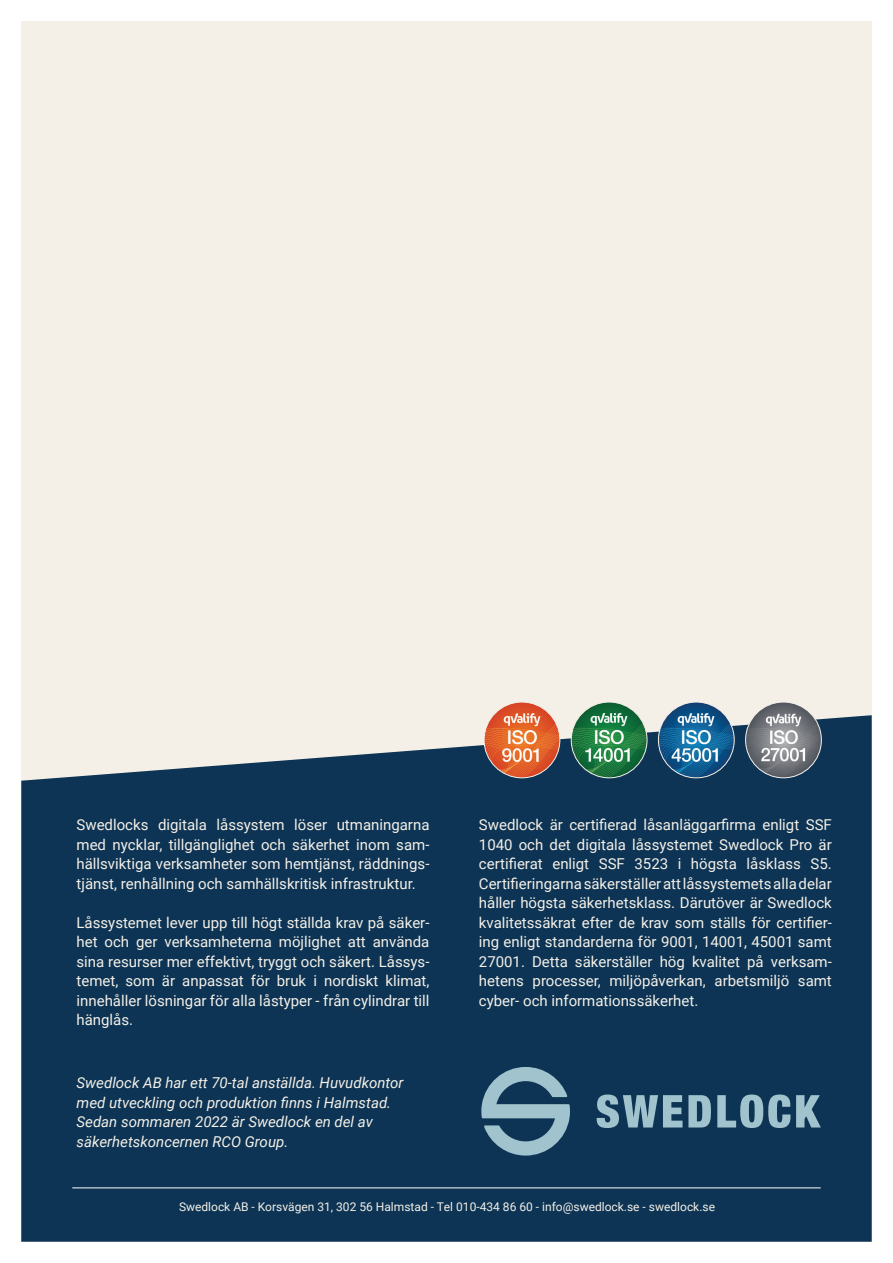
<style>
.page{position:relative;width:893px;height:1263px;background:#fff}
.page>*{position:absolute;margin:0;border:0;box-sizing:border-box;transform-origin:0 0}
.t1{font:15px/19.5px "Roboto";color:#f4f0e8;text-align:justify}
.t2{font:italic 15px/19.5px "Roboto";color:#f4f0e8}
.t3{font:12px "Roboto";color:#f4f0e8}
</style>
<div class="page">
<div style="left:21px;top:21px;width:851px;height:1221px;background:#f4f0e8"></div>
<div style="left:21px;top:715px;width:851px;height:527px;background:#0d3454"></div>
<img style="left:484px;top:702px;width:76px;height:76px;border-radius:38px">
<div style="left:484px;top:702px;width:76px;height:76px;border:1px solid #f4f0e8;border-radius:50%"></div>
<img style="left:571px;top:702px;width:76px;height:76px;border-radius:38px">
<div style="left:571px;top:702px;width:76px;height:76px;border:1px solid #f4f0e8;border-radius:50%"></div>
<img style="left:658px;top:702px;width:76px;height:76px;border-radius:38px">
<div style="left:658px;top:702px;width:77px;height:76px;border:1px solid #f4f0e8;border-radius:50%"></div>
<img style="left:746px;top:702px;width:75px;height:76px;border-radius:38px">
<div style="left:745px;top:702px;width:77px;height:76px;border:1px solid #f4f0e8;border-radius:50%"></div>
<svg style="left:481px;top:1067px;width:89px;height:88px"></svg>
<svg style="left:597px;top:1094px;width:85px;height:34px"></svg>
<svg style="left:688px;top:1095px;width:23px;height:32px"></svg>
<svg style="left:717px;top:1094px;width:73px;height:34px"></svg>
<svg style="left:796px;top:1095px;width:25px;height:32px"></svg>
<hr style="left:72px;top:1187px;width:749px;height:1px;background:#fff">
<p class="t1" style="left:77px;top:814px;width:354px">Swedlocks digitala låssystem löser utmaningarna med nycklar, tillgänglighet och säkerhet inom sam&shy;hällsviktiga verksamheter som hemtjänst, räddnings&shy;tjänst, renhållning och samhällskritisk infrastruktur.</p>
<p class="t1" style="left:77px;top:912px;width:354px">Låssystemet lever upp till högt ställda krav på säker&shy;het och ger verksamheterna möjlighet att använda sina resurser mer effektivt, tryggt och säkert. Låssys&shy;temet, som är anpassat för bruk i nordiskt klimat, innehåller lösningar för alla låstyper - från cylindrar till hänglås.</p>
<p class="t2" style="left:77px;top:1072px;width:329px">Swedlock AB har ett 70-tal anställda. Huvudkontor med utveckling och produktion finns i Halmstad.<br>Sedan sommaren 2022 är Swedlock en del av säkerhetskoncernen RCO Group.</p>
<p class="t1" style="left:479px;top:814px;width:354px">Swedlock är certifierad låsanläggarfirma enligt SSF 1040 och det digitala låssystemet Swedlock Pro är certifierat enligt SSF 3523 i högsta låsklass S5.<br>Certifieringarna säkerställer att låssystemets alla delar håller högsta säkerhetsklass. Därutöver är Swedlock kvalitetssäkrat efter de krav som ställs för certifier&shy;ing enligt standarderna för 9001, 14001, 45001 samt 27001. Detta säkerställer hög kvalitet på verksam&shy;hetens processer, miljöpåverkan, arbetsmiljö samt cyber- och informationssäkerhet.</p>
<p class="t3" style="left:179px;top:1198px;width:538px">Swedlock AB - Korsvägen 31, 302 56 Halmstad - Tel 010-434 86 60 - info@swedlock.se - swedlock.se</p>
</div>
